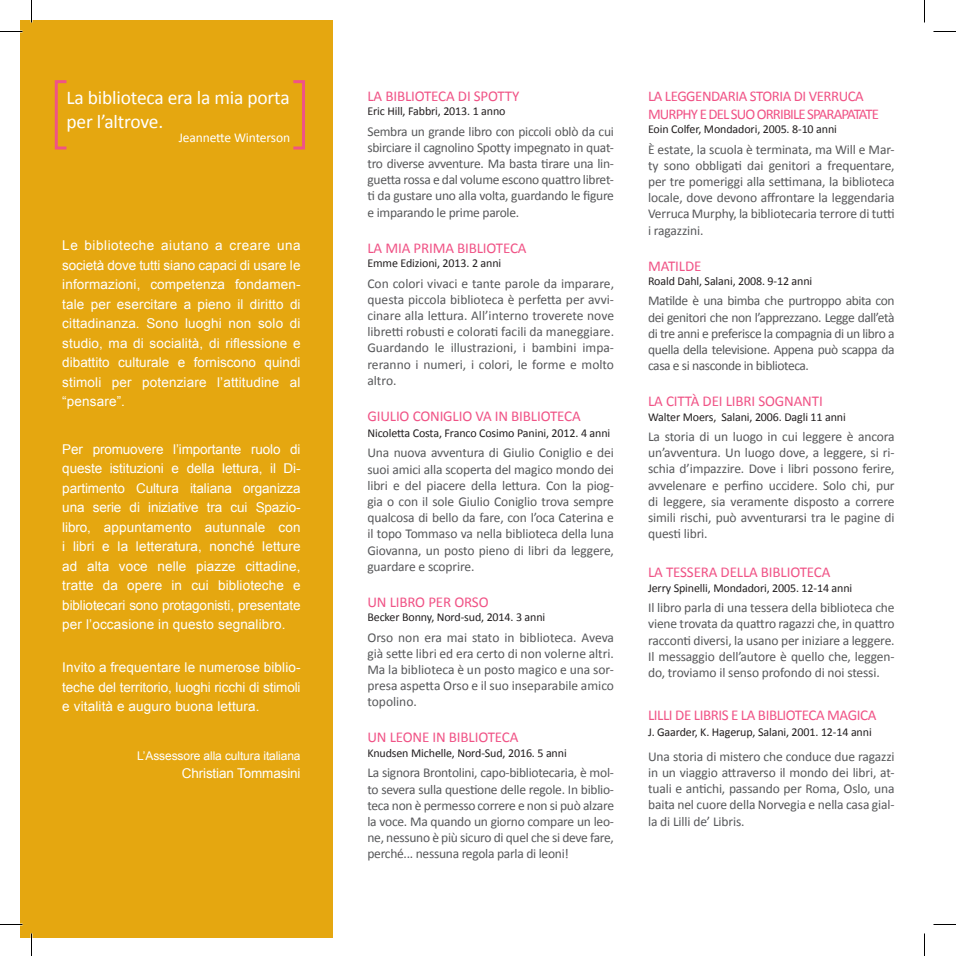
<style>
.page{position:relative;width:956px;height:956px;background:#fff}
.page>*{position:absolute;margin:0;border:0;box-sizing:border-box;transform-origin:0 0}
.t1{font:19.5px/23.4px "Calibri";letter-spacing:-.01em;color:#fff}
.t2{font:15px "Calibri";letter-spacing:-.01em;color:#f05386}
.t3{font:15px "Calibri";letter-spacing:-.03em;color:#f05386}
.t4{font:14.85px/18px "Calibri";letter-spacing:-.06em;color:#f05386}
.t5{font:13.5px/16.2px "Calibri";letter-spacing:-.01em;color:#57585a;text-align:justify}
.t6{font:13.5px/19.5px "Arial";letter-spacing:.005em;color:#fff;text-align:justify}
.t7{font:13.5px "Calibri";letter-spacing:-.01em;color:#fff}
.t8{font:12px "Calibri";letter-spacing:-.01em;color:#231f20}
.t9{font:12px "Arial";letter-spacing:-.01em;color:#fff}
</style>
<div class="page">
<div style="left:20px;top:20px;width:313px;height:917px;background:#e5a710"></div>
<div style="left:55px;top:80px;width:13px;height:69px;border:3px solid #f05386"></div>
<div style="left:292px;top:80px;width:13px;height:69px;border:3px solid #f05386"></div>
<hr style="left:0;top:923px;width:22px;height:2px;background:#fff">
<svg style="left:0;top:31px;width:22px;height:1px"></svg>
<svg style="left:933px;top:31px;width:23px;height:1px"></svg>
<svg style="left:0;top:924px;width:22px;height:1px"></svg>
<svg style="left:933px;top:924px;width:23px;height:1px"></svg>
<svg style="left:31px;top:0;width:1px;height:23px"></svg>
<svg style="left:31px;top:933px;width:1px;height:23px"></svg>
<svg style="left:924px;top:0;width:1px;height:23px"></svg>
<svg style="left:924px;top:933px;width:1px;height:23px"></svg>
<h1 class="t1" style="left:67px;top:85px;width:225px">La biblioteca era la mia porta per l’altrove.</h1>
<p class="t7" style="left:179px;top:129px;width:113px">Jeannette Winterson</p>
<p class="t6" style="left:62px;top:236px;width:240px">Le biblioteche aiutano a creare una società dove tutti siano capaci di usare le informazioni, competenza fondamen&shy;tale per esercitare a pieno il diritto di cittadinanza. Sono luoghi non solo di studio, ma di socialità, di riflessione e dibattito culturale e forniscono quindi stimoli per potenziare l’attitudine al “pensare”.</p>
<p class="t6" style="left:62px;top:439px;width:240px">Per promuovere l’importante ruolo di queste istituzioni e della lettura, il Di&shy;partimento Cultura italiana organizza una serie di iniziative tra cui Spazio&shy;libro, appuntamento autunnale con i libri e la letteratura, nonché letture ad alta voce nelle piazze cittadine, tratte da opere in cui biblioteche e bibliotecari sono protagonisti, presentate per l’occasione in questo segnalibro.</p>
<p class="t6" style="left:62px;top:658px;width:240px">Invito a frequentare le numerose biblio&shy;teche del territorio, luoghi ricchi di stimoli e vitalità e auguro buona lettura.</p>
<p class="t9" style="left:137px;top:748px;width:165px">L’Assessore alla cultura italiana</p>
<p class="t6" style="left:182px;top:764px;width:120px">Christian Tommasini</p>
<p class="t2" style="left:367px;top:87px;width:153px">La biblioteca di Spotty</p>
<p class="t8" style="left:367px;top:104px;width:140px">Eric Hill, Fabbri, 2013. 1 anno</p>
<p class="t5" style="left:367px;top:122px;width:248px">Sembra un grande libro con piccoli oblò da cui sbirciare il cagnolino Spotty impegnato in quat&shy;tro diverse avventure. Ma basta tirare una lin&shy;guetta rossa e dal volume escono quattro libret&shy;ti da gustare uno alla volta, guardando le figure e imparando le prime parole.</p>
<p class="t2" style="left:367px;top:238px;width:161px">La mia prima biblioteca</p>
<p class="t8" style="left:367px;top:256px;width:135px">Emme Edizioni, 2013. 2 anni</p>
<p class="t5" style="left:367px;top:274px;width:248px">Con colori vivaci e tante parole da imparare, questa piccola biblioteca è perfetta per avvi&shy;cinare alla lettura. All’interno troverete nove libretti robusti e colorati facili da maneggiare.<br>Guardando le illustrazioni, i bambini impa&shy;reranno i numeri, i colori, le forme e molto altro.</p>
<p class="t2" style="left:367px;top:406px;width:215px">Giulio con iglio va in biblioteca</p>
<p class="t8" style="left:367px;top:425px;width:244px">Nicoletta Costa, Franco Cosimo Panini, 2012. 4 anni</p>
<p class="t5" style="left:367px;top:444px;width:248px">U na nuova avventura di Giulio Coniglio e dei suoi amici alla scoperta del magico mondo dei libri e del piacere della lettura. Con la piog&shy;gia o con il sole Giulio Coniglio trova sempre qualcosa di bello da fare, con l’oca Caterina e il topo Tommaso va nella biblioteca della luna Giovanna, un posto pieno di libri da leggere, guardare e scoprire.</p>
<p class="t2" style="left:367px;top:592px;width:123px">Un libro per orso</p>
<p class="t8" style="left:367px;top:610px;width:179px">Becker Bonny, Nord-sud, 2014. 3 anni</p>
<p class="t5" style="left:367px;top:628px;width:248px">Orso non era mai stato in biblioteca. Aveva già sette libri ed era certo di non volerne altri.<br>Ma la biblioteca è un posto magico e una sor&shy;presa aspetta Orso e il suo inseparabile amico topolino.</p>
<p class="t2" style="left:367px;top:728px;width:152px">Un leon e in biblioteca</p>
<p class="t8" style="left:367px;top:745px;width:201px">Knudsen Michelle, Nord-Sud, 2016. 5 anni</p>
<p class="t5" style="left:367px;top:764px;width:248px">La signora Brontolini, capo-bibliotecaria, è mol&shy;to severa sulla questione delle regole. I n biblio&shy;teca non è permesso correre e non si può alzare la voce. Ma quando un giorno compare un leo&shy;ne, nessuno è più sicuro di quel che si deve fare, perché... nessuna regola parla di leoni!</p>
<p class="t4" style="left:648px;top:86px;width:232px">La legg en daria storia di Verruca<br>M urphy e del suo orribile sparapatate</p>
<p class="t8" style="left:648px;top:122px;width:190px">Eoin Colfer, Mondadori, 2005. 8-10 anni</p>
<p class="t5" style="left:648px;top:140px;width:248px">è estate, la scuola è terminata, ma Will e Mar&shy;ty sono obbligati dai genitori a frequentare, per tre pomeriggi alla settimana, la biblioteca locale, dove devono affrontare la leggendaria Verruca Murphy, la bibliotecaria terrore di tutti i ragazzini.</p>
<p class="t2" style="left:648px;top:256px;width:55px">Matilde</p>
<p class="t8" style="left:648px;top:274px;width:166px">Roald Dahl, Salani, 2008. 9-12 anni</p>
<p class="t5" style="left:648px;top:292px;width:248px">Matilde è una bimba che purtroppo abita con dei genitori che non l’apprezzano. Legge dall’età di tre anni e preferisce la compagnia di un libro a quella della televisione. Appena può scappa da casa e si nasconde in biblioteca.</p>
<p class="t2" style="left:648px;top:392px;width:176px">La città dei libri sognanti</p>
<p class="t8" style="left:648px;top:409px;width:199px">Walter Moers, Salani, 2006. Dagli 11 anni</p>
<p class="t5" style="left:648px;top:428px;width:248px">La storia di un luogo in cui leggere è ancora un’avventura. U n luogo dove, a leggere, si ri&shy;schia d’impazzire. Dove i libri possono ferire, avvelenare e perfino uccidere. Solo chi, pur di leggere, sia veramente disposto a correre simili rischi, può avventurarsi tra le pagine di questi libri.</p>
<p class="t2" style="left:648px;top:563px;width:184px">La tessera della biblioteca</p>
<p class="t8" style="left:648px;top:580px;width:206px">Jerry Spinelli, Mondadori, 2005. 12-14 anni</p>
<p class="t5" style="left:648px;top:599px;width:248px">I l libro parla di una tessera della biblioteca che viene trovata da quattro ragazzi che, in quattro racconti diversi, la usano per iniziare a leggere.<br>I l messaggio dell’autore è quello che, leggen&shy;do, troviamo il senso profondo di noi stessi.</p>
<p class="t3" style="left:648px;top:706px;width:230px">Lilli De Libris e la biblioteca mag ica</p>
<p class="t8" style="left:648px;top:725px;width:225px">J. Gaarder, K. Hagerup, Salani, 2001. 12-14 anni</p>
<p class="t5" style="left:648px;top:748px;width:248px">U na storia di mistero che conduce due ragazzi in un viaggio attraverso il mondo dei libri, at&shy;tuali e antichi, passando per Roma, Oslo, una baita nel cuore della Norvegia e nella casa gial&shy;la di Lilli de’ Libris.</p>
</div>
